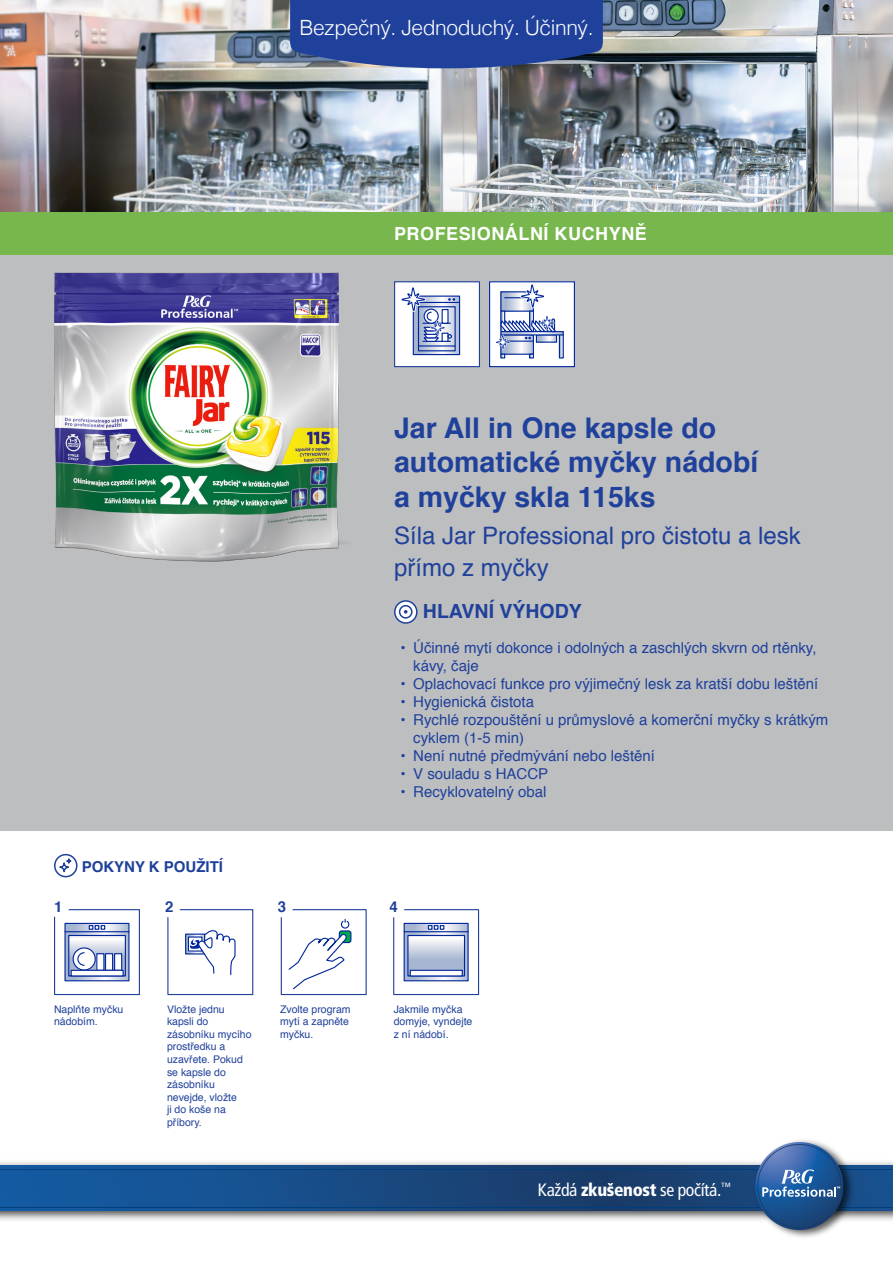
<style>
.page{position:relative;width:893px;height:1263px;background:#fff}
.page>*{position:absolute;margin:0;border:0;box-sizing:border-box;transform-origin:0 0}
.t1{font:700 28.5px/34.2px "Helvetica";color:#20419b}
.t2{font:24px/32.4px "Helvetica";color:#20419b}
.t3{font:300 21px "Helvetica";letter-spacing:-.02em;color:#fff}
.t4{font:700 19.5px "Helvetica";color:#20419b}
.t5{font:700 18px "Helvetica";letter-spacing:.03em;color:#fff}
.t6{font:condensed 17.85px "Frutiger LT Com";letter-spacing:-.02em;color:#fff}
.t7{font:15px/18px "Helvetica";color:#20419b}
.t8{font:700 15px "Helvetica";color:#20419b}
.t9{font:10.5px/12.6px "Helvetica";color:#20419b}
.s1{font-weight:900}
</style>
<div class="page">
<img style="left:0;top:0;width:893px;height:213px">
<div style="left:0;top:213px;width:893px;height:618px;background:#bcbec0"></div>
<svg style="left:289px;top:0;width:314px;height:69px;background:#294799"></svg>
<div style="left:0;top:213px;width:893px;height:42px;background:#78b74d"></div>
<svg style="left:0;top:1165px;width:893px;height:46px;background:#174a83"></svg>
<hr style="left:0;top:1169px;width:893px;height:1px;background:#003e7e">
<hr style="left:0;top:1207px;width:893px;height:1px;background:#003e7e">
<img style="left:751px;top:1140px;width:106px;height:97px">
<svg style="left:755px;top:1142px;width:88px;height:88px;background:#2a5996"></svg>
<svg style="left:762px;top:1169px;width:78px;height:28px;background:#527fb4"></svg>
<svg style="left:395px;top:601px;width:22px;height:22px"></svg>
<div style="left:400px;top:606px;width:12px;height:12px;background:#fff;border-radius:50%"></div>
<div style="left:399px;top:605px;width:14px;height:14px;border:2px solid #20419b;border-radius:50%"></div>
<svg style="left:404px;top:610px;width:3px;height:4px"></svg>
<div style="left:394px;top:600px;width:24px;height:24px;border:2px solid #20419b;border-radius:50%"></div>
<div style="left:395px;top:282px;width:84px;height:85px;background:#fff"></div>
<svg style="left:401px;top:287px;width:60px;height:69px"></svg>
<div style="left:394px;top:281px;width:86px;height:86px;border:1px solid #20419b"></div>
<div style="left:490px;top:282px;width:84px;height:84px;background:#fff"></div>
<svg style="left:502px;top:293px;width:30px;height:17px"></svg>
<div style="left:500px;top:291px;width:34px;height:21px;border:1px solid #00269a"></div>
<hr style="left:501px;top:311px;width:4px;height:24px;background:#bfc9dc">
<div style="left:500px;top:311px;width:5px;height:24px;border:1px solid #00269a"></div>
<hr style="left:530px;top:311px;width:3px;height:24px;background:#ced5e4">
<div style="left:529px;top:311px;width:5px;height:24px;border:1px solid #00269a"></div>
<hr style="left:559px;top:335px;width:4px;height:23px;background:#d8dde9">
<div style="left:559px;top:334px;width:5px;height:24px;border:1px solid #00269a"></div>
<div style="left:500px;top:331px;width:64px;height:4px;border:1px solid #00269a"></div>
<svg style="left:496px;top:315px;width:62px;height:43px"></svg>
<svg style="left:505px;top:284px;width:39px;height:24px"></svg>
<div style="left:489px;top:281px;width:86px;height:86px;border:1px solid #00269a"></div>
<img style="left:54px;top:272px;width:287px;height:290px">
<svg style="left:60px;top:863px;width:8px;height:8px"></svg>
<div style="left:59px;top:862px;width:10px;height:10px;border:2px solid #20419b;border-radius:50%"></div>
<svg style="left:66px;top:858px;width:6px;height:6px"></svg>
<div style="left:54px;top:854px;width:24px;height:23px;border:2px solid #20419b;border-radius:50%"></div>
<svg style="left:64px;top:922px;width:66px;height:60px"></svg>
<div style="left:71px;top:970px;width:52px;height:6px;background:#fff"></div>
<div style="left:71px;top:970px;width:53px;height:6px;border:1px solid #00269a"></div>
<div style="left:54px;top:909px;width:86px;height:86px;border:1px solid #20419b"></div>
<div style="left:47px;top:895px;width:22px;height:22px;background:#fff;border-radius:50%"></div>
<svg style="left:187px;top:935px;width:1px;height:17px"></svg>
<div style="left:185px;top:933px;width:20px;height:21px;border:1px solid #00269a"></div>
<svg style="left:188px;top:930px;width:48px;height:45px"></svg>
<div style="left:167px;top:909px;width:86px;height:86px;border:1px solid #20419b"></div>
<div style="left:339px;top:930px;width:12px;height:13px;border:1px solid #00269a;border-radius:2px"></div>
<svg style="left:288px;top:919px;width:62px;height:71px"></svg>
<div style="left:281px;top:909px;width:86px;height:86px;border:1px solid #20419b"></div>
<svg style="left:403px;top:922px;width:66px;height:60px;background:#a7b5d5"></svg>
<div style="left:410px;top:970px;width:52px;height:6px;background:#fff"></div>
<div style="left:410px;top:970px;width:53px;height:6px;border:1px solid #00269a"></div>
<div style="left:393px;top:909px;width:86px;height:86px;border:1px solid #20419b"></div>
<div style="left:271px;top:895px;width:22px;height:22px;background:#fff;border-radius:50%"></div>
<div style="left:158px;top:895px;width:22px;height:22px;background:#fff;border-radius:50%"></div>
<div style="left:383px;top:895px;width:22px;height:22px;background:#fff;border-radius:50%"></div>
<h3 class="t3" style="left:299px;top:9px;width:296px">Bezpečný. Jednoduchý. Účinný.</h3>
<p class="t5" style="left:394px;top:219px;width:254px">PROFESIONÁLNÍ KUCHYNĚ</p>
<h1 class="t1" style="left:394px;top:411px;width:366px">Jar All in One kapsle do automatické myčky nádobí a myčky skla 115ks</h1>
<h2 class="t2" style="left:394px;top:520px;width:408px">Síla Jar Professional pro čistotu a lesk přímo z myčky</h2>
<h3 class="t4" style="left:423px;top:596px;width:160px">HLAVNÍ VÝHODY</h3>
<p class="t8" style="left:82px;top:855px;width:143px">POKYNY K POUŽITÍ</p>
<p class="t7" style="left:413px;top:639px;width:405px;text-indent:-13px">• Účinné mytí dokonce i odolných a zaschlých skvrn od rtěnky, kávy, čaje</p>
<p class="t7" style="left:400px;top:675px;width:419px">• Oplachovací funkce pro výjimečný lesk za kratší dobu leštění</p>
<p class="t7" style="left:400px;top:693px;width:135px">• Hygienická čistota</p>
<p class="t7" style="left:413px;top:711px;width:417px;text-indent:-13px">• Rychlé rozpouštění u průmyslové a komerční myčky s krátkým cyklem (1-5 min)</p>
<p class="t7" style="left:400px;top:747px;width:256px">• Není nutné předmývání nebo leštění</p>
<p class="t7" style="left:400px;top:765px;width:149px">• V souladu s HACCP</p>
<p class="t7" style="left:400px;top:783px;width:148px">• Recyklovatelný obal</p>
<p class="t8" style="left:54px;top:894px;width:10px">1</p>
<p class="t8" style="left:165px;top:894px;width:10px">2</p>
<p class="t8" style="left:278px;top:894px;width:10px">3</p>
<p class="t8" style="left:389px;top:894px;width:10px">4</p>
<p class="t9" style="left:54px;top:1003px;width:71px">Naplňte myčku nádobím.</p>
<p class="t9" style="left:167px;top:1003px;width:86px">Vložte jednu kapsli do zásobníku mycího prostředku a uzavřete. Pokud se kapsle do zásobníku nevejde, vložte<br>ji do koše na příbory.</p>
<p class="t9" style="left:280px;top:1003px;width:72px">Zvolte program mytí a zapněte myčku.</p>
<p class="t9" style="left:394px;top:1003px;width:80px">Jakmile myčka domyje, vyndejte z ní nádobí.</p>
<p class="t6" style="left:538px;top:1179px;width:195px">Každá <span class="s1">zkušenost</span> se počítá.<sup>™</sup></p>
</div>
